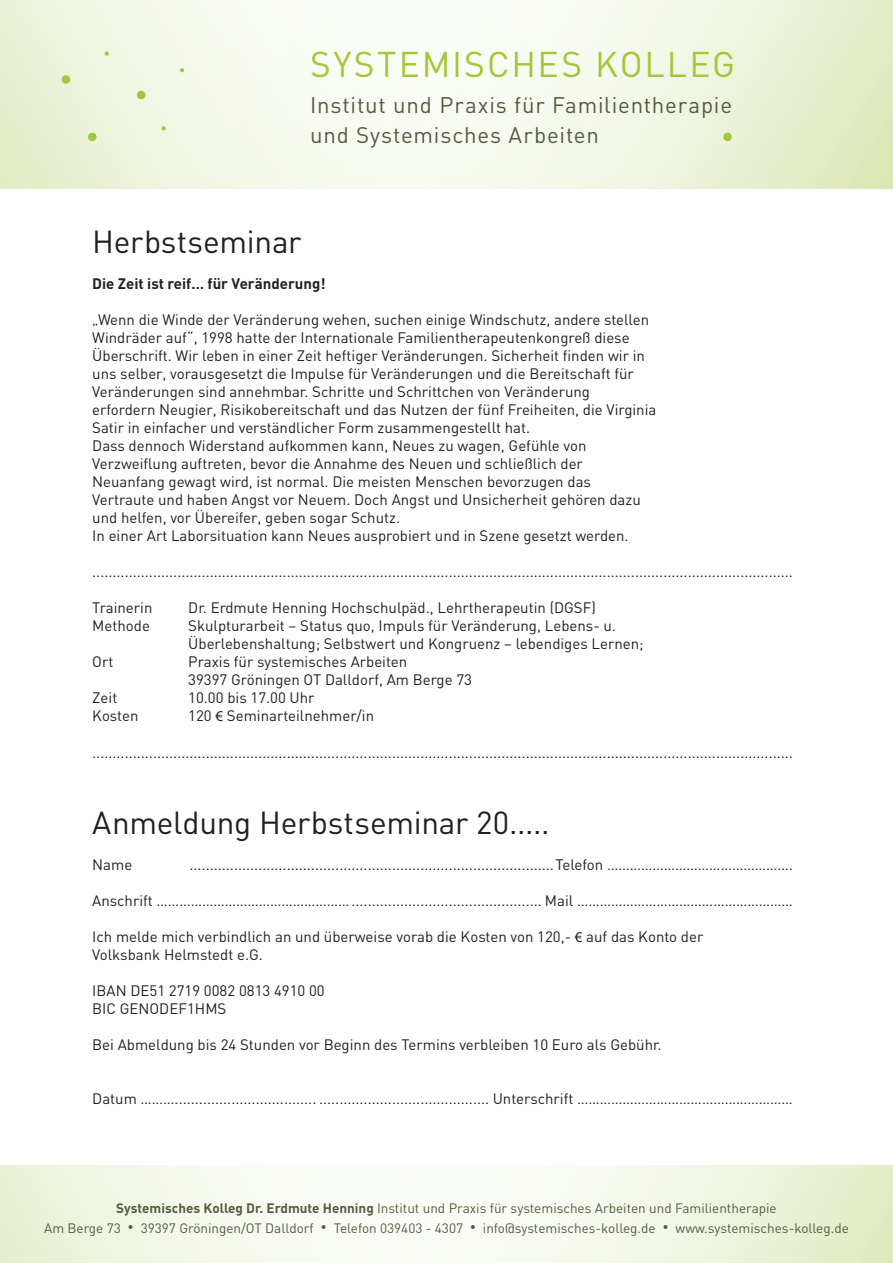
<style>
.page{position:relative;width:893px;height:1263px;background:#fff}
.page>*{position:absolute;margin:0;border:0;box-sizing:border-box;transform-origin:0 0}
.t1{font:35.4px "DIN";letter-spacing:.06em;color:#a2c739}
.t2{font:31.5px "DIN";letter-spacing:-.01em;color:#231f20}
.t3{font:22.35px/29.7px "DIN";letter-spacing:.035em;color:#565a40}
.t4{font:15px/18px "DIN";color:#231f20}
.t5{font:700 15px "DIN";color:#231f20}
.t6{font:13.5px/19.5px "DIN";color:#565a40;text-align:center}
.s1{font-family:"Myriad Pro"}
.s2{font-weight:700}
.s3{font-size:12px}
</style>
<div class="page">
<div style="left:62px;top:75px;width:8px;height:9px;background:#a2c739;border-radius:50%"></div>
<div style="left:137px;top:91px;width:8px;height:8px;background:#a2c739;border-radius:50%"></div>
<svg style="left:162px;top:126px;width:4px;height:5px"></svg>
<svg style="left:180px;top:68px;width:4px;height:4px"></svg>
<svg style="left:105px;top:51px;width:4px;height:5px"></svg>
<div style="left:88px;top:133px;width:9px;height:8px;background:#a2c739;border-radius:50%"></div>
<div style="left:723px;top:133px;width:9px;height:8px;background:#a2c739;border-radius:50%"></div>
<h1 class="t1" style="left:310px;top:42px;width:426px">SYSTEMISCHES KOLLEG</h1>
<h3 class="t3" style="left:310px;top:90px;width:423px">Institut und Praxis für Familientherapie und Systemisches Arbeiten</h3>
<h2 class="t2" style="left:92px;top:222px;width:211px">Herbstseminar</h2>
<p class="t5" style="left:92px;top:273px;width:235px">Die Zeit ist reif… für Veränderung!</p>
<p class="t4" style="left:92px;top:310px;width:566px">„Wenn die Winde der Veränderung wehen, suchen einige Windschutz, andere stellen Windräder auf“, 1998 hatte der Internationale Familientherapeutenkongreß diese Überschrift. Wir leben in einer Zeit heftiger Veränderungen. Sicherheit finden wir in uns selber, vorausgesetzt die Impulse für Veränderungen und die Bereitschaft für Veränderungen sind annehmbar. Schritte und Schrittchen von Veränderung erfordern Neugier, Risikobereitschaft und das Nutzen der fünf Freiheiten, die Virginia Satir in einfacher und verständlicher Form zusammengestellt hat.<br>Dass dennoch Widerstand aufkommen kann, Neues zu wagen, Gefühle von Verzweiflung auftreten, bevor die Annahme des Neuen und schließlich der Neuanfang gewagt wird, ist normal. Die meisten Menschen bevorzugen das Vertraute und haben Angst vor Neuem. Doch Angst und Unsicherheit gehören dazu und helfen, vor Übereifer, geben sogar Schutz.<br>In einer Art Laborsituation kann Neues ausprobiert und in Szene gesetzt werden.</p>
<p class="t4" style="left:92px;top:562px;width:702px">.............................................................................................................................................................................</p>
<p class="t4" style="left:92px;top:598px;width:62px">Trainerin</p>
<p class="t4" style="left:188px;top:598px;width:409px">Dr. Erdmute Henning Hochschulpäd., Lehrtherapeutin (DGSF)</p>
<p class="t4" style="left:92px;top:616px;width:59px">Methode</p>
<p class="t4" style="left:188px;top:616px;width:457px">Skulpturarbeit – Status quo, Impuls für Veränderung, Lebens- u.<br>Überlebenshaltung; Selbstwert und Kongruenz – lebendiges Lernen;</p>
<p class="t4" style="left:92px;top:652px;width:23px">Ort</p>
<p class="t4" style="left:188px;top:652px;width:285px">Praxis für systemisches Arbeiten<br>39397 Gröningen OT Dalldorf, Am Berge 73</p>
<p class="t4" style="left:92px;top:688px;width:27px">Zeit</p>
<p class="t4" style="left:188px;top:688px;width:128px">10.00 bis 17.00 Uhr</p>
<p class="t4" style="left:92px;top:706px;width:48px">Kosten</p>
<p class="t4" style="left:188px;top:706px;width:187px">120 <span class="s1">€</span> Seminarteilnehmer/in</p>
<p class="t4" style="left:92px;top:744px;width:702px">.............................................................................................................................................................................</p>
<h2 class="t2" style="left:92px;top:803px;width:459px">Anmeldung Herbstseminar 20.....</h2>
<p class="t4" style="left:92px;top:855px;width:42px">Name</p>
<p class="t4" style="left:189px;top:855px;width:605px">..........................................................................................Telefon ………………………………………….</p>
<p class="t4" style="left:92px;top:891px;width:702px">Anschrift …………………………………………… ............................................... Mail …………………………………………………</p>
<p class="t4" style="left:92px;top:927px;width:613px">Ich melde mich verbindlich an und ü berweise vorab die Kosten von 120,- <span class="s1">€</span> auf das Konto der<br>Volksbank Helmstedt e.G.</p>
<p class="t4" style="left:92px;top:981px;width:234px">IBAN DE51 2719 0082 0813 4910 00<br>BIC GENODEF1HMS</p>
<p class="t4" style="left:92px;top:1035px;width:571px">Bei Abmeldung bis 24 Stunden vor Beginn des Termins verbleiben 10 Euro als Gebühr.</p>
<p class="t4" style="left:92px;top:1089px;width:702px">Datum ………................................... .......................................... Unterschrift …………………………………………………</p>
<p class="t6" style="left:44px;top:1198px;width:806px"><span class="s2">Systemisches Kolleg Dr. Erdmute Henning</span> Institut und Praxis für systemisches Arbeiten und Familientherapie<br>Am Berge 73 <span class="s3">•</span> 39397 Gröningen/OT Dalldorf <span class="s3">•</span> Telefon 039403 - 4307 <span class="s3">•</span> info@systemisches-kolleg.de <span class="s3">•</span> www.systemisches-kolleg.de</p>
</div>
